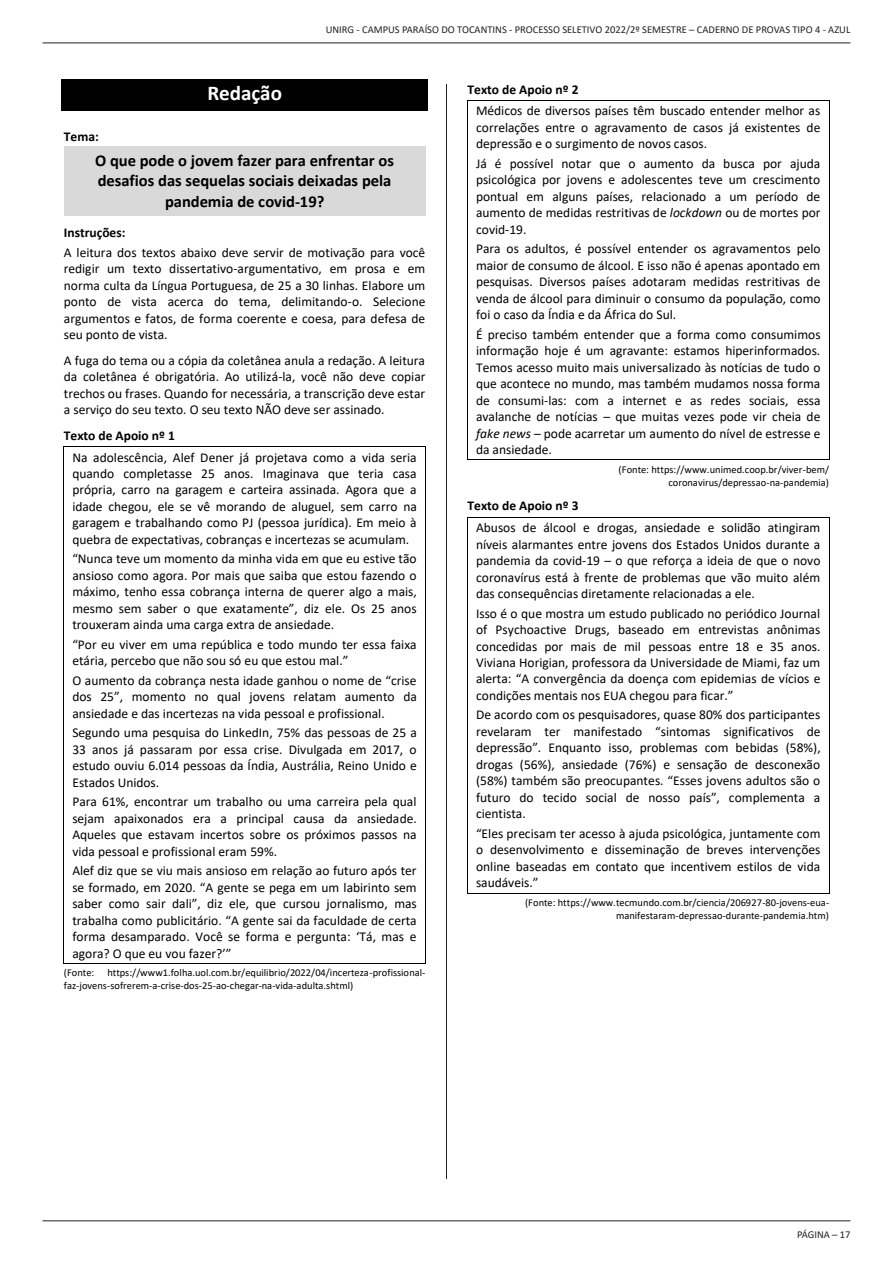
<style>
.page{position:relative;width:893px;height:1263px;background:#fff}
.page>*{position:absolute;margin:0;border:0;box-sizing:border-box;transform-origin:0 0}
.t1{font:700 21px "Calibri";color:#fff}
.t2{font:700 16.5px/20.1px "Calibri";letter-spacing:-.005em;color:#000;text-align:center}
.t3{font:13.5px/16.5px "Calibri";color:#000;text-align:justify}
.t4{font:700 13.5px "Calibri";color:#000}
.t5{font:10.5px/12.9px "Calibri";color:#000;text-align:right}
.t6{font:10.5px "Calibri";color:#231f20}
.s1{font-weight:700}
.s2{font-style:italic}
</style>
<div class="page">
<hr style="left:43px;top:43px;width:807px;height:1px;background:#231f20">
<hr style="left:43px;top:1220px;width:807px;height:1px;background:#231f20">
<hr style="left:446px;top:84px;width:1px;height:1095px;background:#231f20">
<div style="left:62px;top:80px;width:366px;height:27px;background:#000"></div>
<hr style="left:62px;top:107px;width:366px;height:3px;background:#000">
<div style="left:64px;top:146px;width:361px;height:70px;background:#d9d9d9"></div>
<hr style="left:64px;top:446px;width:361px;height:1px;background:#000">
<hr style="left:64px;top:963px;width:361px;height:1px;background:#000">
<svg style="left:425px;top:446px;width:1px;height:518px"></svg>
<hr style="left:468px;top:100px;width:361px;height:1px;background:#000">
<hr style="left:468px;top:459px;width:361px;height:1px;background:#000">
<svg style="left:467px;top:100px;width:1px;height:360px"></svg>
<svg style="left:829px;top:100px;width:1px;height:360px"></svg>
<hr style="left:468px;top:517px;width:361px;height:1px;background:#000">
<hr style="left:468px;top:893px;width:361px;height:1px;background:#000">
<svg style="left:467px;top:517px;width:1px;height:377px"></svg>
<svg style="left:829px;top:517px;width:1px;height:377px"></svg>
<p class="t6" style="left:326px;top:22px;width:526px">UNIRG - CAMPUS PARAÍSO DO TOCANTINS - PROCESSO SELETIVO 2022/2º SEMESTRE – CADERNO DE PROVAS TIPO 4 - AZUL</p>
<p class="t1" style="left:207px;top:78px;width:76px">Redação</p>
<p class="t4" style="left:64px;top:127px;width:36px">Tema:</p>
<p class="t2" style="left:95px;top:150px;width:301px">O que pode o jovem fazer para enfrentar os desafios das sequelas sociais deixadas pela pandemia de covid-19?</p>
<p class="t3" style="left:64px;top:223px;width:363px;line-height:19.2px"><span class="s1">Instruções:<br></span>A leitura dos textos abaixo deve servir de motivação para você</p>
<p class="t3" style="left:64px;top:260px;width:363px">redigir um texto dissertativo-argumentativo, em prosa e em norma culta da Língua Portuguesa, de 25 a 30 linhas. Elabore um ponto de vista acerca do tema, delimitando-o. Selecione argumentos e fatos, de forma coerente e coesa, para defesa de seu ponto de vista.</p>
<p class="t3" style="left:64px;top:352px;width:363px">A fuga do tema ou a cópia da coletânea anula a redação. A leitura da coletânea é obrigatória. Ao utilizá-la, você não deve copiar trechos ou frases. Quando for necessária, a transcrição deve estar a serviço do seu texto. O seu texto NÃO deve ser assinado.</p>
<p class="t3" style="left:72px;top:424px;width:346px;line-height:21.6px;text-indent:-8px"><span class="s1">Texto de Apoio nº 1<br></span>Na adolescência, Alef Dener já projetava como a vida seria</p>
<p class="t3" style="left:72px;top:465px;width:346px">quando completasse 25 anos. Imaginava que teria casa própria, carro na garagem e carteira assinada. Agora que a idade chegou, ele se vê morando de aluguel, sem carro na garagem e trabalhando como PJ (pessoa jurídica). Em meio à quebra de expectativas, cobranças e incertezas se acumulam.</p>
<p class="t3" style="left:72px;top:550px;width:346px">“Nunca teve um momento da minha vida em que eu estive tão ansioso como agora. Por mais que saiba que estou fazendo o máximo, tenho essa cobrança interna de querer algo a mais, mesmo sem saber o que exatamente”, diz ele. Os 25 anos trouxeram ainda uma carga extra de ansiedade.</p>
<p class="t3" style="left:72px;top:635px;width:346px">“Por eu viver em uma república e todo mundo ter essa faixa etária, percebo que não sou só eu que estou mal.”</p>
<p class="t3" style="left:72px;top:672px;width:346px">O aumento da cobrança nesta idade ganhou o nome de “crise dos 25”, momento no qual jovens relatam aumento da ansiedade e das incertezas na vida pessoal e profissional.</p>
<p class="t3" style="left:72px;top:724px;width:346px">Segundo uma pesquisa do LinkedIn, 75% das pessoas de 25 a 33 anos já passaram por essa crise. Divulgada em 2017, o estudo ouviu 6.014 pessoas da Índia, Austrália, Reino Unido e Estados Unidos.</p>
<p class="t3" style="left:72px;top:793px;width:346px">Para 61%, encontrar um trabalho ou uma carreira pela qual sejam apaixonados era a principal causa da ansiedade.<br>Aqueles que estavam incertos sobre os próximos passos na vida pessoal e profissional eram 59%.</p>
<p class="t3" style="left:72px;top:862px;width:346px">Alef diz que se viu mais ansioso em relação ao futuro após ter se formado, em 2020. “A gente se pega em um labirinto sem saber como sair dali”, diz ele, que cursou jornalismo, mas trabalha como publicitário. “A gente sai da faculdade de certa forma desamparado. Você se forma e pergunta: ‘Tá, mas e agora? O que eu vou fazer?’”</p>
<p class="t5" style="left:64px;top:966px;width:363px;text-align:left">(Fonte: https://www1.folha.uol.com.br/equilibrio/2022/04/incerteza-profissional&shy;faz-jovens-sofrerem-a-crise-dos-25-ao-chegar-na-vida-adulta.shtml)</p>
<p class="t3" style="left:476px;top:78px;width:346px;line-height:21.8px;text-indent:-8px"><span class="s1">Texto de Apoio nº 2<br></span>Médicos de diversos países têm buscado entender melhor as</p>
<p class="t3" style="left:476px;top:119px;width:346px">correlações entre o agravamento de casos já existentes de depressão e o surgimento de novos casos.</p>
<p class="t3" style="left:476px;top:155px;width:346px">Já é possível notar que o aumento da busca por ajuda psicológica por jovens e adolescentes teve um crescimento pontual em alguns países, relacionado a um período de aumento de medidas restritivas de <span class="s2">lockdown</span> ou de mortes por covid-19.</p>
<p class="t3" style="left:476px;top:240px;width:346px">Para os adultos, é possível entender os agravamentos pelo maior de consumo de álcool. E isso não é apenas apontado em pesquisas. Diversos países adotaram medidas restritivas de venda de álcool para diminuir o consumo da população, como foi o caso da Índia e da África do Sul.</p>
<p class="t3" style="left:476px;top:326px;width:346px">É preciso também entender que a forma como consumimos informação hoje é um agravante: estamos hiperinformados.<br>Temos acesso muito mais universalizado às notícias de tudo o que acontece no mundo, mas também mudamos nossa forma de consumi-las: com a internet e as redes sociais, essa avalanche de notícias – que muitas vezes pode vir cheia de <span class="s2">fake news</span> – pode acarretar um aumento do nível de estresse e da ansiedade.</p>
<p class="t5" style="left:619px;top:463px;width:212px">(Fonte: https://www.unimed.coop.br/viver-bem/ coronavirus/depressao-na-pandemia)</p>
<p class="t3" style="left:476px;top:495px;width:346px;line-height:21.8px;text-indent:-8px"><span class="s1">Texto de Apoio nº 3<br></span>Abusos de álcool e drogas, ansiedade e solidão atingiram</p>
<p class="t3" style="left:476px;top:535px;width:346px">níveis alarmantes entre jovens dos Estados Unidos durante a pandemia da covid-19 – o que reforça a ideia de que o novo coronavírus está à frente de problemas que vão muito além das consequências diretamente relacionadas a ele.</p>
<p class="t3" style="left:476px;top:604px;width:346px">Isso é o que mostra um estudo publicado no periódico Journal of Psychoactive Drugs, baseado em entrevistas anônimas concedidas por mais de mil pessoas entre 18 e 35 anos.<br>Viviana Horigian, professora da Universidade de Miami, faz um alerta: “A convergência da doença com epidemias de vícios e condições mentais nos EUA chegou para ficar.”</p>
<p class="t3" style="left:476px;top:706px;width:346px">De acordo com os pesquisadores, quase 80% dos participantes revelaram ter manifestado “sintomas significativos de depressão”. Enquanto isso, problemas com bebidas (58%), drogas (56%), ansiedade (76%) e sensação de desconexão (58%) também são preocupantes. “Esses jovens adultos são o futuro do tecido social de nosso país”, complementa a cientista.</p>
<p class="t3" style="left:476px;top:825px;width:346px">“Eles precisam ter acesso à ajuda psicológica, juntamente com o desenvolvimento e disseminação de breves intervenções online baseadas em contato que incentivem estilos de vida saudáveis.”</p>
<p class="t5" style="left:525px;top:896px;width:306px">(Fonte: https://www.tecmundo.com.br/ciencia/206927-80-jovens-eua&shy;manifestaram-depressao-durante-pandemia.htm)</p>
<p class="t6" style="left:797px;top:1227px;width:55px">PÁGINA – 17</p>
</div>
